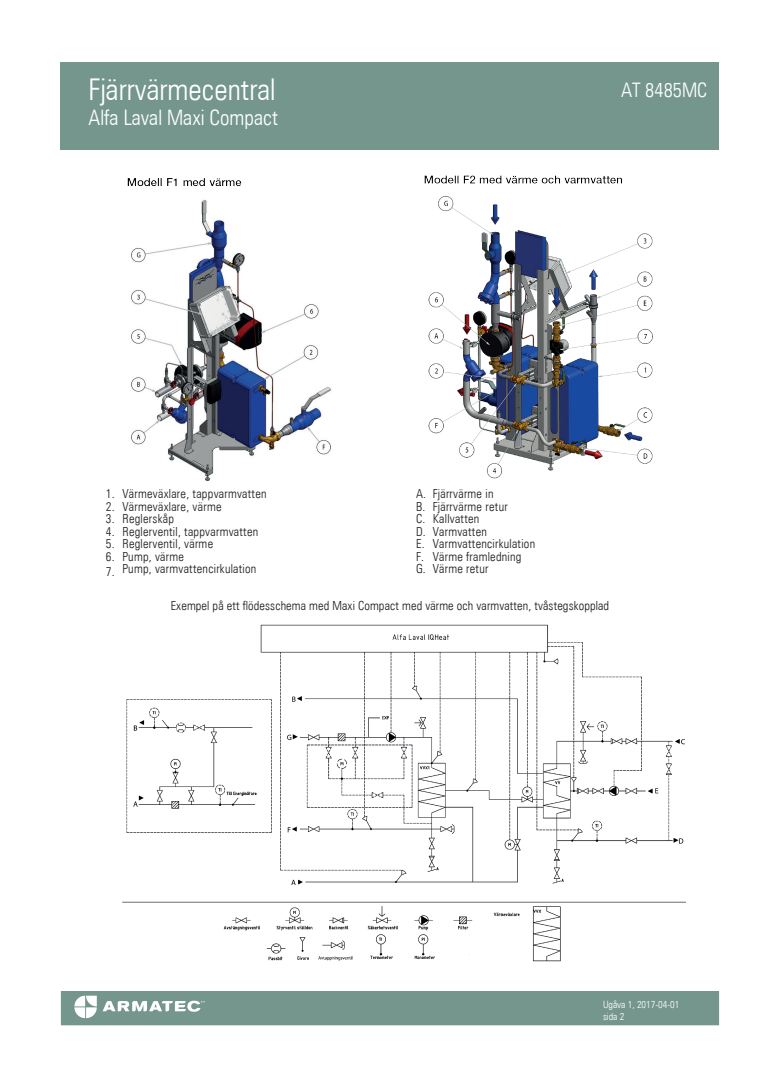
<style>
.page{position:relative;width:780px;height:1088px;background:#fff}
.page>*{position:absolute;margin:0;border:0;box-sizing:border-box;transform-origin:0 0}
.t1{font:300 condensed 30px "Zurich BT";color:#fff}
.t2{font:300 condensed 21.25px "Zurich BT";color:#fff}
.t3{font:300 condensed 20px "Zurich BT";color:#fff}
.t4{font:300 condensed 12.5px/12.5px "Zurich BT";letter-spacing:.02em;color:#231f20}
.t5{font:300 condensed 10px/11.8px "Zurich BT";color:#fff}
</style>
<div class="page">
<div style="left:61px;top:63px;width:658px;height:87px;background:#74968c"></div>
<div style="left:62px;top:991px;width:656px;height:34px;background:#74968c"></div>
<img style="left:127px;top:178px;width:204px;height:303px">
<img style="left:424px;top:175px;width:229px;height:304px">
<img style="left:122px;top:624px;width:564px;height:338px">
<svg style="left:103px;top:1001px;width:101px;height:11px"></svg>
<svg style="left:74px;top:995px;width:23px;height:23px"></svg>
<h1 class="t1" style="left:89px;top:71px;width:188px">Fjärrvärmecentral</h1>
<h2 class="t2" style="left:89px;top:105px;width:191px">Alfa Laval Maxi Compact</h2>
<h3 class="t3" style="left:621px;top:78px;width:88px">AT 8485MC</h3>
<p class="t4" style="left:106px;top:487px;width:10px;text-align:justify">1.<br>2.<br>3.<br>4.<br>5.<br>6.</p>
<p class="t4" style="left:106px;top:565px;width:10px">7.</p>
<p class="t4" style="left:122px;top:487px;width:146px">Värmeväxlare, tappvarmvatten<br>Värmeväxlare, värme<br>Reglerskåp<br>Reglerventil, tappvarmvatten<br>Reglerventil, värme<br>Pump, värme<br>Pump, varmvattencirkulation</p>
<p class="t4" style="left:432px;top:487px;width:104px">Fjärrvärme in<br>Fjärrvärme retur<br>Kallvatten<br>Varmvatten<br>Varmvattencirkulation<br>Värme framledning<br>Värme retur</p>
<p class="t4" style="left:171px;top:599px;width:440px">Exempel på ett flödesschema med Maxi Compact med värme och varmvatten, tvåstegskopplad</p>
<p class="t4" style="left:416px;top:487px;width:12px">A.<br>B.<br>C.<br>D.<br>E.<br>F.<br>G.</p>
<p class="t5" style="left:603px;top:998px;width:78px">Ugåva 1, 2017-04-01 sida 2</p>
</div>
